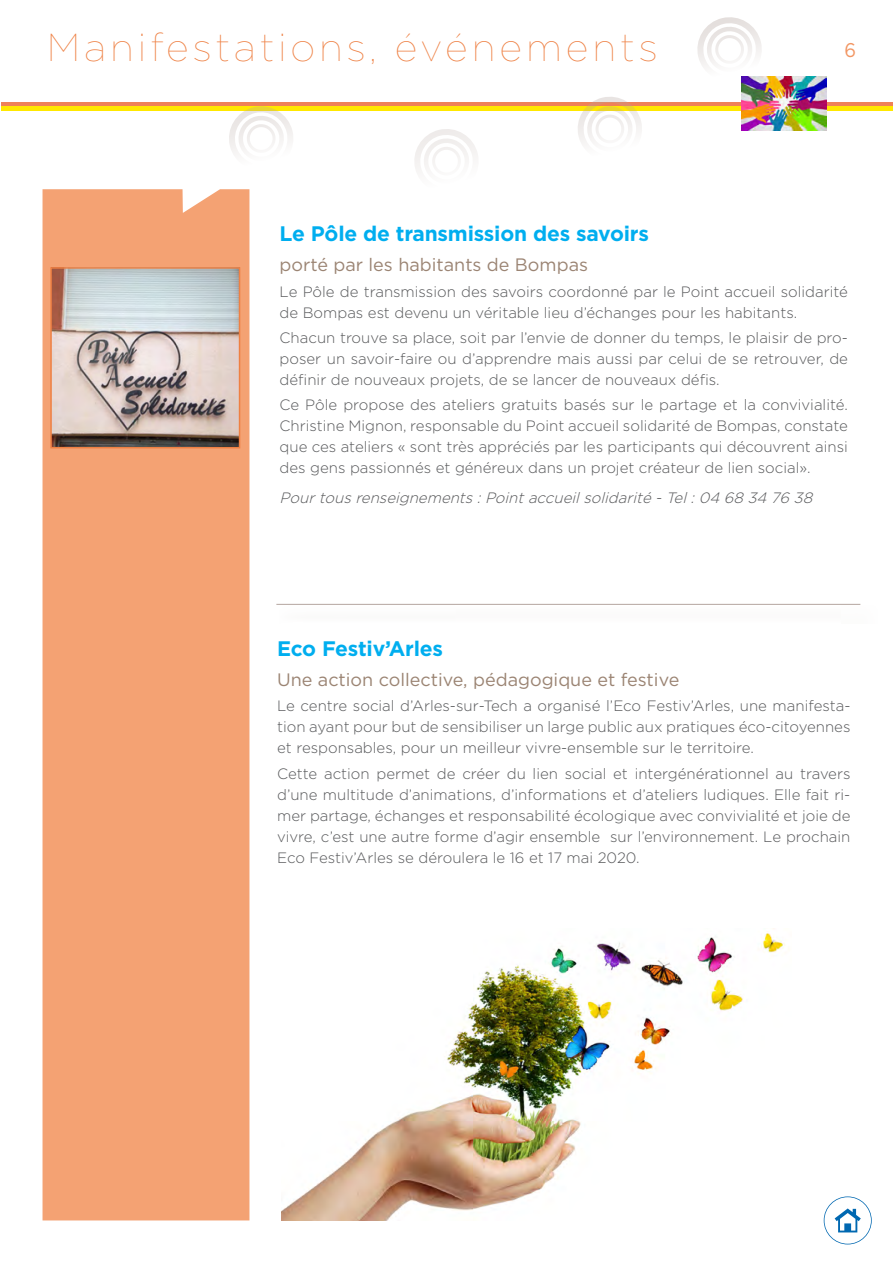
<style>
.page{position:relative;width:893px;height:1263px;background:#fff}
.page>*{position:absolute;margin:0;border:0;box-sizing:border-box;transform-origin:0 0}
.t1{font:100 39px "Gotham";letter-spacing:.1em;color:#ee8043}
.t2{font:700 21px "Gotham";letter-spacing:-.01em;color:#00aeef}
.t3{font:19.8px "Gotham";color:#f29663;scale:.91 1}
.t4{font:18px "Gotham";color:#9b8473}
.t5{font:300 15px/21px "Gotham";color:#58595b;text-align:justify}
.t6{font:italic 300 15px "Gotham";color:#58595b}
</style>
<div class="page">
<div style="left:43px;top:189px;width:206px;height:1031px;background:#f4a273"></div>
<hr style="left:1px;top:102px;width:892px;height:4px;background:#ef8158">
<div style="left:1px;top:106px;width:892px;height:5px;background:#ffe800"></div>
<svg style="left:697px;top:17px;width:64px;height:50px"></svg>
<svg style="left:229px;top:106px;width:64px;height:48px"></svg>
<svg style="left:414px;top:129px;width:64px;height:42px"></svg>
<svg style="left:578px;top:97px;width:64px;height:48px"></svg>
<svg style="left:824px;top:1196px;width:48px;height:48px"></svg>
<img style="left:741px;top:76px;width:85px;height:55px">
<div style="left:280px;top:606px;width:598px;height:18px;background:#fcfcfb"></div>
<hr style="left:276px;top:604px;width:584px;height:1px;background:#b4a59f">
<img style="left:281px;top:931px;width:504px;height:289px">
<img style="left:53px;top:270px;width:184px;height:175px">
<div style="left:50px;top:267px;width:190px;height:181px;border:2px solid #ee8043"></div>
<h1 class="t1" style="left:47px;top:23px;width:612px">Manifestations, événements</h1>
<h3 class="t3" style="left:845px;top:37px;width:14px">6</h3>
<h2 class="t2" style="left:280px;top:220px;width:371px">Le Pôle de transmission des savoirs</h2>
<p class="t4" style="left:280px;top:253px;width:310px">porté par les habitants de Bompas</p>
<p class="t5" style="left:280px;top:280px;width:570px">Le Pôle de transmission des savoirs coordonné par le Point accueil solidarité de Bompas est devenu un véritable lieu d’échanges pour les habitants.</p>
<p class="t5" style="left:280px;top:327px;width:570px">Chacun trouve sa place, soit par l’envie de donner du temps, le plaisir de pro&shy;poser un savoir-faire ou d’apprendre mais aussi par celui de se retrouver, de définir de nouveaux projets, de se lancer de nouveaux défis.</p>
<p class="t5" style="left:280px;top:394px;width:570px">Ce Pôle propose des ateliers gratuits basés sur le partage et la convivialité.<br>Christine Mignon, responsable du Point accueil solidarité de Bompas, constate que ces ateliers « sont très appréciés par les participants qui découvrent ainsi des gens passionnés et généreux dans un projet créateur de lien social».</p>
<p class="t6" style="left:280px;top:488px;width:539px">Pourtousrenseignements:Pointaccueilsolidarité -Tel:04 68 34 76 38</p>
<h2 class="t2" style="left:277px;top:635px;width:167px">Eco Festiv’Arles</h2>
<p class="t4" style="left:277px;top:668px;width:404px">Une action collective, pédagogique et festive</p>
<p class="t5" style="left:277px;top:695px;width:575px">Le centre social d’Arles-sur-Tech a organisé l’Eco Festiv’Arles, une manifesta&shy;tion ayant pour but de sensibiliser un large public aux pratiques éco-citoyennes et responsables, pour un meilleur vivre-ensemble sur le territoire.</p>
<p class="t5" style="left:277px;top:762px;width:575px">Cette action permet de créer du lien social et intergénérationnel au travers d’une multitude d’animations, d’informations et d’ateliers ludiques. Elle fait ri&shy;mer partage, échanges et responsabilité écologique avec convivialité et joie de vivre, c’est une autre forme d’agir ensemble sur l’environnement. Le prochain Eco Festiv’Arles se déroulera le 16 et 17 mai 2020.</p>
</div>
